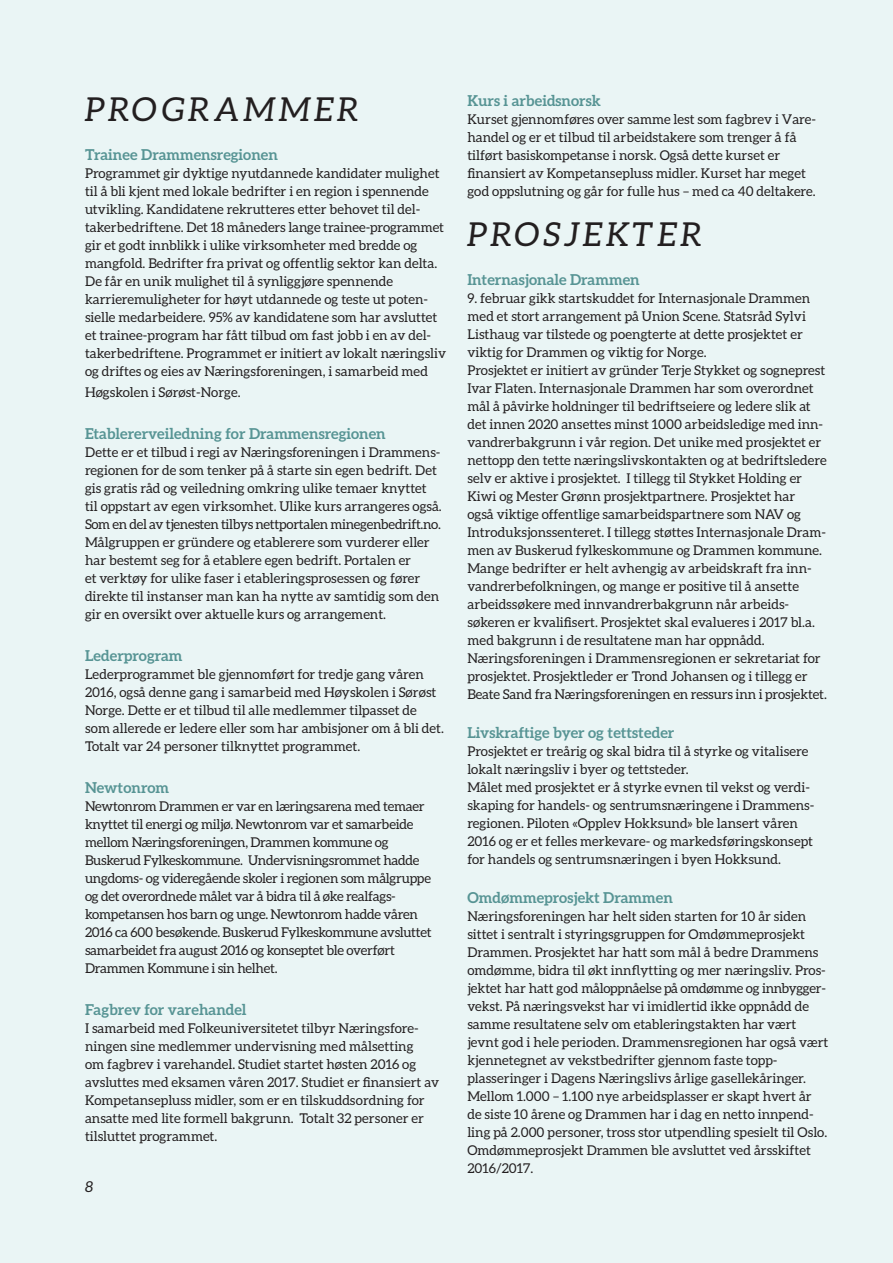
<style>
.page{position:relative;width:893px;height:1263px;background:#eaf5f5}
.page>*{position:absolute;margin:0;border:0;box-sizing:border-box;transform-origin:0 0}
.Overskrift{font:italic 33px "Aleo";letter-spacing:.125em;color:#231f20}
.Bulletoverskrift{font:700 15px "Aleo";color:#579494}
.t1{font:italic 15px "Aleo";color:#231f20}
.Bulletoverskrift-2{font:13.5px/18px "Aleo";color:#231f20}
.Bulletoverskrift-3{font:13.5px/18px "Aleo";letter-spacing:-.02em;color:#231f20}
</style>
<div class="page">
<p class="Overskrift" style="left:85px;top:90px;width:275px">PROGRAMMER</p>
<p class="Bulletoverskrift" style="left:85px;top:146px;width:194px">Trainee Drammensregionen</p>
<p class="Bulletoverskrift-2" style="left:85px;top:164px;width:363px">Programmet gir dyktige nyutdannede kandidater mulighet til å bli kjent med lokale bedrifter i en region i spennende utvikling. Kandidatene rekrutteres etter behovet til del&shy;takerbedriftene. Det 18 måneders lange trainee-programmet gir et godt innblikk i ulike virksomheter med bredde og mangfold. Bedrifter fra privat og offentlig sektor kan delta.<br>De får en unik mulighet til å synliggjøre spennende karrieremuligheter for høyt utdannede og teste ut poten&shy;sielle medarbeidere. 95% av kandidatene som har avsluttet et trainee-program har fått tilbud om fast jobb i en av del&shy;takerbedriftene. Programmet er initiert av lokalt næringsliv og driftes og eies av Næringsforeningen, i samarbeid med</p>
<p class="Bulletoverskrift-2" style="left:85px;top:383px;width:157px">Høgskolen i Sørøst-Norge.</p>
<p class="Bulletoverskrift" style="left:85px;top:425px;width:302px">Etablererveiledning for Drammensregionen</p>
<p class="Bulletoverskrift-2" style="left:85px;top:443px;width:358px">Dette er et tilbud i regi av Næringsforeningen i Drammens&shy;regionen for de som tenker på å starte sin egen bedrift. Det gis gratis råd og veiledning omkring ulike temaer knyttet til oppstart av egen virksomhet. Ulike kurs arrangeres også.<br>Som en del av tjenesten tilbys nettportalen minegenbedrift.no.<br>Målgruppen er gründere og etablerere som vurderer eller har bestemt seg for å etablere egen bedrift. Portalen er<br>et verktøy for ulike faser i etableringsprosessen og fører direkte til instanser man kan ha nytte av samtidig som den gir en oversikt over aktuelle kurs og arrangement.</p>
<p class="Bulletoverskrift" style="left:85px;top:647px;width:99px">Lederprogram</p>
<p class="Bulletoverskrift-2" style="left:85px;top:665px;width:360px">Lederprogrammet ble gjennomført for tredje gang våren 2016, også denne gang i samarbeid med Høyskolen i Sørøst Norge. Dette er et tilbud til alle medlemmer tilpasset de som allerede er ledere eller som har ambisjoner om å bli det.<br>Totalt var 24 personer tilknyttet programmet.</p>
<p class="Bulletoverskrift" style="left:85px;top:779px;width:86px">Newtonrom</p>
<p class="Bulletoverskrift-3" style="left:85px;top:797px;width:348px">Newtonrom Drammen er var en læringsarena med temaer knyttet til energi og miljø. Newtonrom var et samarbeide mellom Næringsforeningen, Drammen kommune og Buskerud Fylkeskommune. Undervisningsrommet hadde ungdoms- og videregående skoler i regionen som målgruppe og det overordnede målet var å bidra til å øke realfags&shy;kompetansen hos barn og unge. Newtonrom hadde våren 2016 ca 600 besøkende. Buskerud Fylkeskommune avsluttet samarbeidet fra august 2016 og konseptet ble overført Drammen Kommune i sin helhet.</p>
<p class="Bulletoverskrift" style="left:85px;top:1001px;width:163px">Fagbrev for varehandel</p>
<p class="Bulletoverskrift-2" style="left:85px;top:1019px;width:356px">I samarbeid med Folkeuniversitetet tilbyr Næringsfore&shy;ningen sine medlemmer undervisning med målsetting<br>om fagbrev i varehandel. Studiet startet høsten 2016 og avsluttes med eksamen våren 2017. Studiet er finansiert av Kompetansepluss midler, som er en tilskuddsordning for ansatte med lite formell bakgrunn. Totalt 32 personer er tilsluttet programmet.</p>
<p class="t1" style="left:85px;top:1178px;width:10px">8</p>
<p class="Bulletoverskrift" style="left:467px;top:92px;width:135px">Kurs i arbeidsnorsk</p>
<p class="Bulletoverskrift-2" style="left:467px;top:110px;width:350px">Kurset gjennomføres over samme lest som fagbrev i Vare&shy;handel og er et tilbud til arbeidstakere som trenger å få tilført basiskompetanse i norsk. Også dette kurset er finansiert av Kompetansepluss midler. Kurset har meget god oppslutning og går for fulle hus – med ca 40 deltakere.</p>
<p class="Overskrift" style="left:467px;top:215px;width:236px">PROSJEKTER</p>
<p class="Bulletoverskrift" style="left:467px;top:271px;width:174px">Internasjonale Drammen</p>
<p class="Bulletoverskrift-2" style="left:467px;top:289px;width:344px">9. februar gikk startskuddet for Internasjonale Drammen med et stort arrangement på Union Scene. Statsråd Sylvi Listhaug var tilstede og poengterte at dette prosjektet er viktig for Drammen og viktig for Norge.</p>
<p class="Bulletoverskrift-2" style="left:467px;top:361px;width:361px">Prosjektet er initiert av gründer Terje Stykket og sogneprest Ivar Flaten. Internasjonale Drammen har som overordnet mål å påvirke holdninger til bedriftseiere og ledere slik at det innen 2020 ansettes minst 1000 arbeidsledige med inn&shy;vandrerbakgrunn i vår region. Det unike med prosjektet er nettopp den tette næringslivskontakten og at bedriftsledere selv er aktive i prosjektet. I tillegg til Stykket Holding er Kiwi og Mester Grønn prosjektpartnere. Prosjektet har<br>også viktige offentlige samarbeidspartnere som NAV og Introduksjonssenteret. I tillegg støttes Internasjonale Dram&shy;men av Buskerud fylkeskommune og Drammen kommune.</p>
<p class="Bulletoverskrift-2" style="left:467px;top:559px;width:349px">Mange bedrifter er helt avhengig av arbeidskraft fra inn&shy;vandrerbefolkningen, og mange er positive til å ansette arbeidssøkere med innvandrerbakgrunn når arbeids&shy;søkeren er kvalifisert. Prosjektet skal evalueres i 2017 bl.a. med bakgrunn i de resultatene man har oppnådd.</p>
<p class="Bulletoverskrift-2" style="left:467px;top:649px;width:361px">Næringsforeningen i Drammensregionen er sekretariat for prosjektet. Prosjektleder er Trond Johansen og i tillegg er<br>Beate Sand fra Næringsforeningen en ressurs inn i prosjektet.</p>
<p class="Bulletoverskrift" style="left:467px;top:724px;width:209px">Livskraftige byer og tettsteder</p>
<p class="Bulletoverskrift-2" style="left:467px;top:742px;width:343px">Prosjektet er treårig og skal bidra til å styrke og vitalisere lokalt næringsliv i byer og tettsteder.</p>
<p class="Bulletoverskrift-2" style="left:467px;top:778px;width:349px">Målet med prosjektet er å styrke evnen til vekst og verdi&shy;skaping for handels- og sentrumsnæringene i Drammens&shy;regionen. Piloten «Opplev Hokksund» ble lansert våren 2016 og er et felles merkevare- og markedsføringskonsept for handels og sentrumsnæringen i byen Hokksund.</p>
<p class="Bulletoverskrift" style="left:467px;top:889px;width:207px">Omdømmeprosjekt Drammen</p>
<p class="Bulletoverskrift-2" style="left:467px;top:907px;width:363px">Næringsforeningen har helt siden starten for 10 år siden sittet i sentralt i styringsgruppen for Omdømmeprosjekt Drammen. Prosjektet har hatt som mål å bedre Drammens omdømme, bidra til økt innflytting og mer næringsliv. Pros&shy;jektet har hatt god måloppnåelse på omdømme og innbygger&shy;vekst. På næringsvekst har vi imidlertid ikke oppnådd de samme resultatene selv om etableringstakten har vært jevnt god i hele perioden. Drammensregionen har også vært kjennetegnet av vekstbedrifter gjennom faste topp&shy;plasseringer i Dagens Næringslivs årlige gasellekåringer.<br>Mellom 1.000 – 1.100 nye arbeidsplasser er skapt hvert år de siste 10 årene og Drammen har i dag en netto innpend&shy;ling på 2.000 personer, tross stor utpendling spesielt til Oslo.<br>Omdømmeprosjekt Drammen ble avsluttet ved årsskiftet 2016/2017.</p>
</div>
